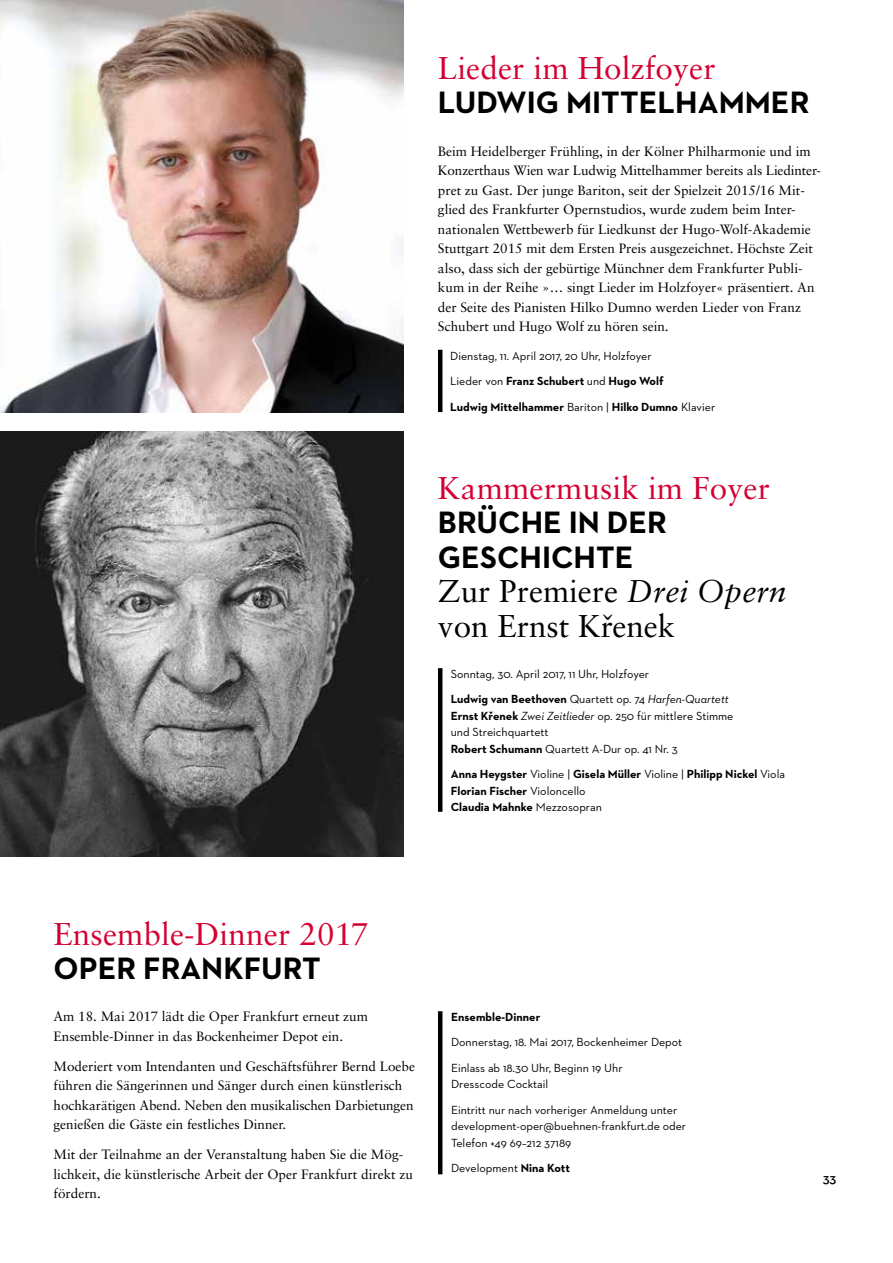
<style>
.page{position:relative;width:893px;height:1263px;background:#fff}
.page>*{position:absolute;margin:0;border:0;box-sizing:border-box;transform-origin:0 0}
.t1{font:31.5px "Sabon";letter-spacing:.005em;color:#d40032}
.t2{font:700 31.5px/34.5px "Neutraface 2 Text";color:#000}
.t3{font:31.5px/34.5px "Sabon";color:#000}
.t4{font:13.5px/19.5px "Sabon";color:#000}
.t5{font:600 13.5px "Neutraface 2 Text";color:#000}
.t6{font:12px/25.5px "Neutraface 2 Text";color:#000}
.t7{font:700 12px/16.5px "Neutraface 2 Text";color:#000}
.s1{font-weight:700}
.s2{font-style:italic}
.s3{font-weight:400}
</style>
<div class="page">
<hr style="left:438px;top:668px;width:4px;height:144px;background:#000">
<img style="left:0;top:432px;width:404px;height:425px">
<hr style="left:438px;top:350px;width:4px;height:62px;background:#000">
<hr style="left:438px;top:1011px;width:4px;height:163px;background:#000">
<img style="left:0;top:0;width:404px;height:412px">
<h1 class="t1" style="left:438px;top:49px;width:279px">Lieder im Holzfoyer</h1>
<h1 class="t2" style="left:438px;top:85px;width:373px">LUDWIG MITTELHAMMER</h1>
<p class="t4" style="left:438px;top:141px;width:384px">Beim Heidelberger Frühling, in der Kölner Philharmonie und im Konzerthaus Wien war Ludwig Mittelhammer bereits als Liedinter&shy;pret zu Gast. Der junge Bariton, seit der Spielzeit 2015/16 Mit&shy;glied des Frankfurter Opernstudios, wurde zudem beim Inter&shy;nationalen Wettbewerb für Liedkunst der Hugo-Wolf-Akademie Stuttgart 2015 mit dem Ersten Preis ausgezeichnet. Höchste Zeit also, dass sich der gebürtige Münchner dem Frankfurter Publi&shy;kum in der Reihe »… singt Lieder im Holzfoyer« präsentiert. An der Seite des Pianisten Hilko Dumno werden Lieder von Franz Schubert und Hugo Wolf zu hören sein.</p>
<p class="t6" style="left:450px;top:343px;width:266px">Dienstag, 11. April 2017, 20 Uhr, Holzfoyer<br>Lieder von <span class="s1">Franz Schubert</span> und <span class="s1">Hugo Wolf<br>Ludwig Mittelhammer</span> Bariton | <span class="s1">Hilko Dumno</span> Klavier</p>
<h1 class="t1" style="left:438px;top:469px;width:333px">Kammermusik im Foyer</h1>
<h1 class="t2" style="left:438px;top:505px;width:231px">BRÜCHE IN DER<br>GESCHICHTE</h1>
<h1 class="t3" style="left:438px;top:574px;width:350px">Zur Premiere <span class="s2">Drei Opern </span>von Ernst Krˇenek</h1>
<p class="t6" style="left:451px;top:661px;width:280px">Sonntag, 30. April 2017, 11 Uhr, Holzfoyer<br><span class="s1">Ludwig van Beethoven</span> Quartett op. 74 <span class="s2">Harfen-Quartett</span></p>
<p class="t6" style="left:451px;top:707px;width:284px;line-height:16.5px"><span class="s1">Ernst Křenek</span> <span class="s2">Zwei Zeitlieder</span> op. 250 für mittlere Stimme und Streichquartett<br><span class="s1">Robert Schumann</span> Quartett A-Dur op. 41 Nr. 3</p>
<p class="t7" style="left:451px;top:766px;width:336px">Anna Heygster <span class="s3">Violine |</span> Gisela Müller <span class="s3">Violine |</span> Philipp Nickel <span class="s3">Viola<br></span>Florian Fischer <span class="s3">Violoncello<br></span>Claudia Mahnke <span class="s3">Mezzosopran</span></p>
<h1 class="t1" style="left:54px;top:915px;width:316px">Ensemble-Dinner 2017</h1>
<h1 class="t2" style="left:54px;top:951px;width:269px">OPER FRANKFURT</h1>
<p class="t4" style="left:54px;top:1007px;width:316px">Am 18. Mai 2017 lädt die Oper Frankfurt erneut zum<br>Ensemble-Dinner in das Bockenheimer Depot ein.</p>
<p class="t4" style="left:54px;top:1056px;width:363px">Moderiert vom Intendanten und Geschäftsführer Bernd Loebe führen die Sängerinnen und Sänger durch einen künstlerisch hochkarätigen Abend. Neben den musikalischen Darbietungen genießen die Gäste ein festliches Dinner.</p>
<p class="t4" style="left:54px;top:1145px;width:361px">Mit der Teilnahme an der Veranstaltung haben Sie die Mög&shy;lichkeit, die künstlerische Arbeit der Oper Frankfurt direkt zu fördern.</p>
<p class="t7" style="left:451px;top:1008px;width:91px">Ensemble-Dinner</p>
<p class="t6" style="left:451px;top:1029px;width:233px">Donnerstag, 18. Mai 2017, Bockenheimer Depot<br>Einlass ab 18.30 Uhr, Beginn 19 Uhr</p>
<p class="t6" style="left:451px;top:1071px;width:228px">Dresscode Cocktail<br>Eintritt nur nach vorheriger Anmeldung unter</p>
<p class="t6" style="left:451px;top:1117px;width:237px;line-height:16.5px">development-oper@buehnen-frankfurt.de oder<br>Telefon +49 69–212 37189</p>
<p class="t6" style="left:451px;top:1155px;width:120px">Development <span class="s1">Nina Kott</span></p>
<p class="t5" style="left:823px;top:1170px;width:15px">33</p>
</div>
